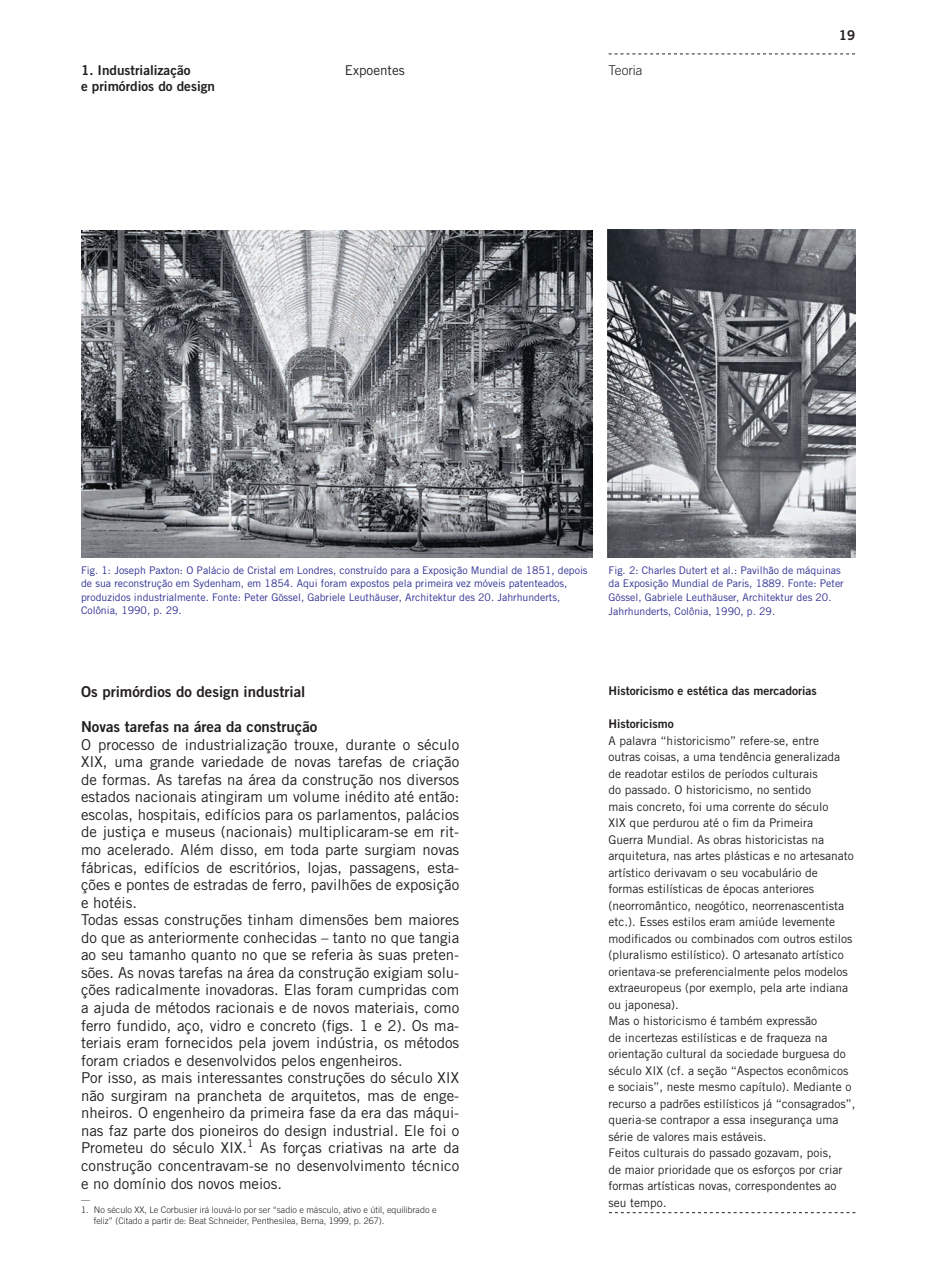
<style>
.page{position:relative;width:945px;height:1272px;background:#fff}
.page>*{position:absolute;margin:0;border:0;box-sizing:border-box;transform-origin:0 0}
.texto{font:15px/17.5px "Trade Gothic";color:#231f20;text-align:justify}
.texto-2{font:15px "Trade Gothic Bold Two";color:#231f20}
.t1{font:13.5px "Trade Gothic Bold Two";color:#231f20}
.t2{font:13.5px "Trade Gothic";color:#231f20}
.t3{font:300 13.5px "Trade Gothic";color:#231f20}
.texto-3{font:12px/16.5px "Trade Gothic";color:#231f20}
.texto-4{font:12px "Trade Gothic Bold Two";color:#231f20}
.figura{font:10.5px/13.5px "Trade Gothic";color:#2e3092}
.rodapé{font:300 9px/10.8px "Trade Gothic";color:#231f20}
</style>
<div class="page">
<svg style="left:608px;top:54px;width:247px;height:1px"></svg>
<img style="left:81px;top:230px;width:511px;height:327px">
<img style="left:608px;top:230px;width:247px;height:327px">
<svg style="left:609px;top:1212px;width:246px;height:1px"></svg>
<p class="t1" style="left:81px;top:62px;width:111px">1. Industrialização</p>
<p class="t1" style="left:81px;top:78px;width:135px">e primórdios do design</p>
<p class="t2" style="left:345px;top:62px;width:61px">Expoentes</p>
<p class="t3" style="left:608px;top:62px;width:36px">Teoria</p>
<p class="t1" style="left:838px;top:27px;width:18px">19</p>
<p class="figura" style="left:81px;top:563px;width:508px">Fig. 1: Joseph Paxton: O Palácio de Cristal em Londres, construído para a Exposição Mundial de 1851, depois de sua reconstrução em Sydenham, em 1854. Aqui foram expostos pela primeira vez móveis patenteados, produzidos industrialmente. Fonte: Peter Gössel, Gabriele Leuthäuser, Architektur des 20. Jahrhunderts, Colônia, 1990, p. 29.</p>
<p class="figura" style="left:608px;top:563px;width:237px">Fig. 2: Charles Dutert et al.: Pavilhão de máquinas da Exposição Mundial de Paris, 1889. Fonte: Peter Gössel, Gabriele Leuthäuser, Architektur des 20.<br>Jahrhunderts, Colônia, 1990, p. 29.</p>
<p class="texto-2" style="left:81px;top:682px;width:226px">Os primórdios do design industrial</p>
<p class="texto-2" style="left:81px;top:717px;width:238px">Novas tarefas na área da construção</p>
<p class="texto" style="left:81px;top:735px;width:379px">O processo de industrialização trouxe, durante o século XIX, uma grande variedade de novas tarefas de criação de formas. As tarefas na área da construção nos diversos estados nacionais atingiram um volume inédito até então: escolas, hospitais, edifícios para os parlamentos, palácios de justiça e museus (nacionais) multiplicaram-se em rit&shy;mo acelerado. Além disso, em toda parte surgiam novas fábricas, edifícios de escritórios, lojas, passagens, esta&shy;ções e pontes de estradas de ferro, pavilhões de exposição e hotéis.</p>
<p class="texto" style="left:81px;top:911px;width:379px">Todas essas construções tinham dimensões bem maiores do que as anteriormente conhecidas – tanto no que tangia ao seu tamanho quanto no que se referia às suas preten&shy;sões. As novas tarefas na área da construção exigiam solu&shy;ções radicalmente inovadoras. Elas foram cumpridas com a ajuda de métodos racionais e de novos materiais, como ferro fundido, aço, vidro e concreto (figs. 1 e 2). Os ma&shy;teriais eram fornecidos pela jovem indústria, os métodos foram criados e desenvolvidos pelos engenheiros.</p>
<p class="texto" style="left:81px;top:1069px;width:379px">Por isso, as mais interessantes construções do século XIX não surgiram na prancheta de arquitetos, mas de enge&shy;nheiros. O engenheiro da primeira fase da era das máqui&shy;nas faz parte dos pioneiros do design industrial. Ele foi o Prometeu do século XIX.<sup>1</sup> As forças criativas na arte da construção concentravam-se no desenvolvimento técnico e no domínio dos novos meios.</p>
<p class="rodapé" style="left:81px;top:1194px;width:10px">—</p>
<p class="rodapé" style="left:94px;top:1204px;width:344px;text-indent:-13px">1. No século XX, Le Corbusier irá louvá-lo por ser “sadio e másculo, ativo e útil, equilibrado e feliz” (Citado a partir de: Beat Schneider, Penthesilea, Berna, 1999, p. 267).</p>
<p class="texto-4" style="left:608px;top:684px;width:209px">Historicismo e estética das mercadorias</p>
<p class="texto-4" style="left:608px;top:717px;width:67px">Historicismo</p>
<p class="texto-3" style="left:608px;top:732px;width:246px">A palavra “historicismo” refere-se, entre outras coisas, a uma tendência generalizada de readotar estilos de períodos culturais<br>do passado. O historicismo, no sentido<br>mais concreto, foi uma corrente do século<br>XIX que perdurou até o fim da Primeira<br>Guerra Mundial. As obras historicistas na arquitetura, nas artes plásticas e no artesanato artístico derivavam o seu vocabulário de formas estilísticas de épocas anteriores (neorromântico, neogótico, neorrenascentista etc.). Esses estilos eram amiúde levemente modificados ou combinados com outros estilos (pluralismo estilístico). O artesanato artístico orientava-se preferencialmente pelos modelos extraeuropeus (por exemplo, pela arte indiana ou japonesa).</p>
<p class="texto-3" style="left:608px;top:1013px;width:248px">Mas o historicismo é também expressão<br>de incertezas estilísticas e de fraqueza na orientação cultural da sociedade burguesa do século XIX (cf. a seção “Aspectos econômicos e sociais”, neste mesmo capítulo). Mediante o recurso a padrões estilísticos já “consagrados”, queria-se contrapor a essa insegurança uma série de valores mais estáveis.</p>
<p class="texto-3" style="left:608px;top:1145px;width:235px">Feitos culturais do passado gozavam, pois, de maior prioridade que os esforços por criar formas artísticas novas, correspondentes ao seu tempo.</p>
</div>
